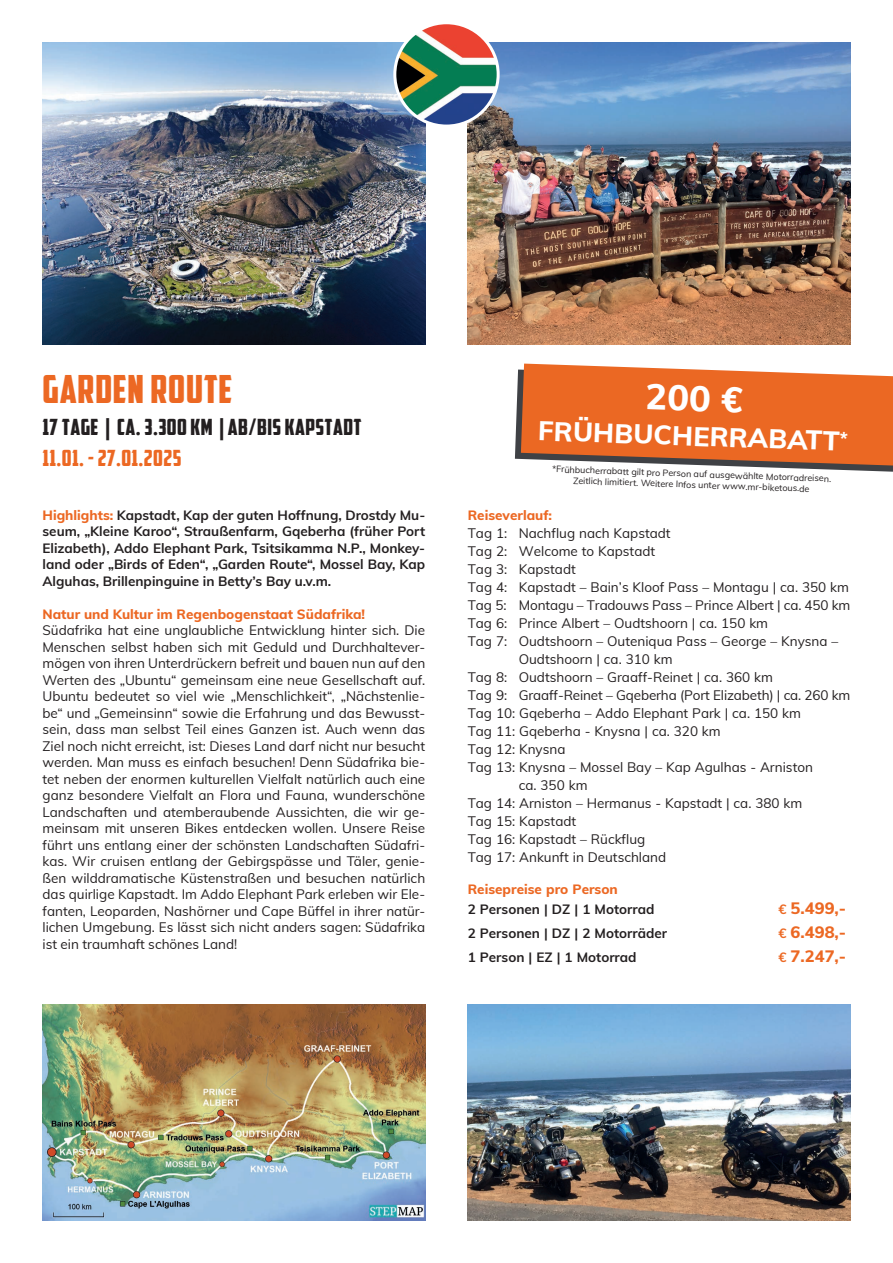
<style>
.page{position:relative;width:893px;height:1263px;background:#fff}
.page>*{position:absolute;margin:0;border:0;box-sizing:border-box;transform-origin:0 0}
.t1{font:39px "American Captain";letter-spacing:.02em;color:#ec6823}
.t2{font:800 36px "Muli";color:#fff}
.t3{font:800 27px "Muli";color:#fff}
.t4{font:22.5px "American Captain";letter-spacing:.02em;color:#231f20}
.t5{font:22.5px "American Captain";letter-spacing:.02em;color:#ec6823}
.t6{font:800 16.5px "Muli";color:#ec6823}
.t7{font:13.5px/16.5px "Muli";color:#231f20;text-align:justify}
.t8{font:700 13.5px/16.5px "Muli";color:#231f20;text-align:justify}
.t9{font:800 13.5px "Muli";color:#ec6823}
.t10{font:9px/10.8px "Muli";color:#231f20;text-align:center}
.s1{font-weight:800;color:#ec6823}
.s2{font-weight:700;font-size:13.5px}
</style>
<div class="page">
<svg style="left:515px;top:364px;width:378px;height:108px;background:#e17740"></svg>
<img style="left:43px;top:43px;width:382px;height:301px">
<img style="left:43px;top:1004px;width:382px;height:216px">
<img style="left:468px;top:43px;width:382px;height:301px">
<img style="left:395px;top:23px;width:103px;height:103px;border-radius:52px">
<div style="left:393px;top:21px;width:107px;height:107px;border:3px solid #fff;border-radius:50%"></div>
<img style="left:468px;top:1004px;width:382px;height:216px">
<h1 class="t1" style="left:43px;top:366px;width:192px">GARDEN ROUTE</h1>
<h3 class="t4" style="left:43px;top:413px;width:321px">17 TAGE | CA. 3.300 KM | AB/BIS KAPSTADT</h3>
<h3 class="t5" style="left:43px;top:445px;width:140px">11.01. - 27.01.2025</h3>
<p class="t8" style="left:43px;top:506px;width:384px"><span class="s1">Highlights:</span> Kapstadt, Kap der guten Hoffnung, Drostdy Mu&shy;seum, „Kleine Karoo“, Straußenfarm, Gqeberha (früher Port Elizabeth), Addo Elephant Park, Tsitsikamma N.P., Monkey&shy;land oder „Birds of Eden“, „Garden Route“, Mossel Bay, Kap Alguhas, Brillenpinguine in Betty’s Bay u.v.m.</p>
<p class="t9" style="left:43px;top:604px;width:324px">Natur und Kultur im Regenbogenstaat Südafrika!</p>
<p class="t7" style="left:43px;top:621px;width:384px">Südafrika hat eine unglaubliche Entwicklung hinter sich. Die Menschen selbst haben sich mit Geduld und Durchhaltever&shy;mögen von ihren Unterdrückern befreit und bauen nun auf den Werten des „Ubuntu“ gemeinsam eine neue Gesellschaft auf.<br>Ubuntu bedeutet so viel wie „Menschlichkeit“, „Nächstenlie&shy;be“ und „Gemeinsinn“ sowie die Erfahrung und das Bewusst&shy;sein, dass man selbst Teil eines Ganzen ist. Auch wenn das Ziel noch nicht erreicht, ist: Dieses Land darf nicht nur besucht werden. Man muss es einfach besuchen! Denn Südafrika bie&shy;tet neben der enormen kulturellen Vielfalt natürlich auch eine ganz besondere Vielfalt an Flora und Fauna, wunderschöne Landschaften und atemberaubende Aussichten, die wir ge&shy;meinsam mit unseren Bikes entdecken wollen. Unsere Reise führt uns entlang einer der schönsten Landschaften Südafri&shy;kas. Wir cruisen entlang der Gebirgspässe und Täler, genie&shy;ßen wilddramatische Küstenstraßen und besuchen natürlich das quirlige Kapstadt. Im Addo Elephant Park erleben wir Ele&shy;fanten, Leoparden, Nashörner und Cape Büffel in ihrer natür&shy;lichen Umgebung. Es lässt sich nicht anders sagen: Südafrika ist ein traumhaft schönes Land!</p>
<h2 class="t2" style="left:647px;top:370px;width:99px;rotate:2deg">200 €</h2>
<h3 class="t3" style="left:539px;top:411px;width:312px;rotate:2deg">FRÜHBUCHERRABATT<sup>*</sup></h3>
<p class="t10" style="left:552px;top:463px;width:281px;rotate:2deg">*Frühbucherrabatt gilt pro Person auf ausgewählte Motorradreisen.<br>Zeitlich limitiert. Weitere Infos unter www.mr-biketous.de</p>
<p class="t9" style="left:468px;top:505px;width:86px">Reiseverlauf:</p>
<p class="t7" style="left:468px;top:524px;width:204px">Tag 1: Nachflug nach Kapstadt</p>
<p class="t7" style="left:468px;top:542px;width:189px">Tag 2: Welcome to Kapstadt</p>
<p class="t7" style="left:468px;top:560px;width:110px">Tag 3: Kapstadt</p>
<p class="t7" style="left:468px;top:578px;width:383px">Tag 4: Kapstadt – Bain’s Kloof Pass – Montagu | ca. 350 km</p>
<p class="t7" style="left:468px;top:596px;width:384px">Tag 5: Montagu – Tradouws Pass – Prince Albert | ca. 450 km</p>
<p class="t7" style="left:468px;top:614px;width:302px">Tag 6: Prince Albert – Oudtshoorn | ca. 150 km</p>
<p class="t7" style="left:468px;top:632px;width:372px">Tag 7: Oudtshoorn – Outeniqua Pass – George – Knysna –</p>
<p class="t7" style="left:519px;top:650px;width:155px">Oudtshoorn | ca. 310 km</p>
<p class="t7" style="left:468px;top:668px;width:307px">Tag 8: Oudtshoorn – Graaff-Reinet | ca. 360 km</p>
<p class="t7" style="left:468px;top:686px;width:384px">Tag 9: Graaff-Reinet – Gqeberha (Port Elizabeth) | ca. 260 km</p>
<p class="t7" style="left:468px;top:704px;width:335px">Tag 10: Gqeberha – Addo Elephant Park | ca. 150 km</p>
<p class="t7" style="left:468px;top:722px;width:255px">Tag 11: Gqeberha - Knysna | ca. 320 km</p>
<p class="t7" style="left:468px;top:740px;width:99px">Tag 12: Knysna</p>
<p class="t7" style="left:468px;top:758px;width:347px">Tag 13: Knysna – Mossel Bay – Kap Agulhas - Arniston</p>
<p class="t7" style="left:519px;top:776px;width:70px">ca. 350 km</p>
<p class="t7" style="left:468px;top:794px;width:336px">Tag 14: Arniston – Hermanus - Kapstadt | ca. 380 km</p>
<p class="t7" style="left:468px;top:812px;width:110px">Tag 15: Kapstadt</p>
<p class="t7" style="left:468px;top:830px;width:179px">Tag 16: Kapstadt – Rückflug</p>
<p class="t7" style="left:468px;top:848px;width:200px">Tag 17: Ankunft in Deutschland</p>
<p class="t9" style="left:468px;top:879px;width:152px">Reisepreise pro Person</p>
<p class="t8" style="left:468px;top:900px;width:188px">2 Personen | DZ | 1 Motorrad</p>
<p class="t6" style="left:778px;top:896px;width:69px"><span class="s2">€</span> 5.499,-</p>
<p class="t8" style="left:468px;top:924px;width:201px">2 Personen | DZ | 2 Motorräder</p>
<p class="t6" style="left:778px;top:920px;width:69px"><span class="s2">€</span> 6.498,-</p>
<p class="t8" style="left:468px;top:948px;width:170px">1 Person | EZ | 1 Motorrad</p>
<p class="t6" style="left:778px;top:944px;width:69px"><span class="s2">€</span> 7.247,-</p>
</div>
